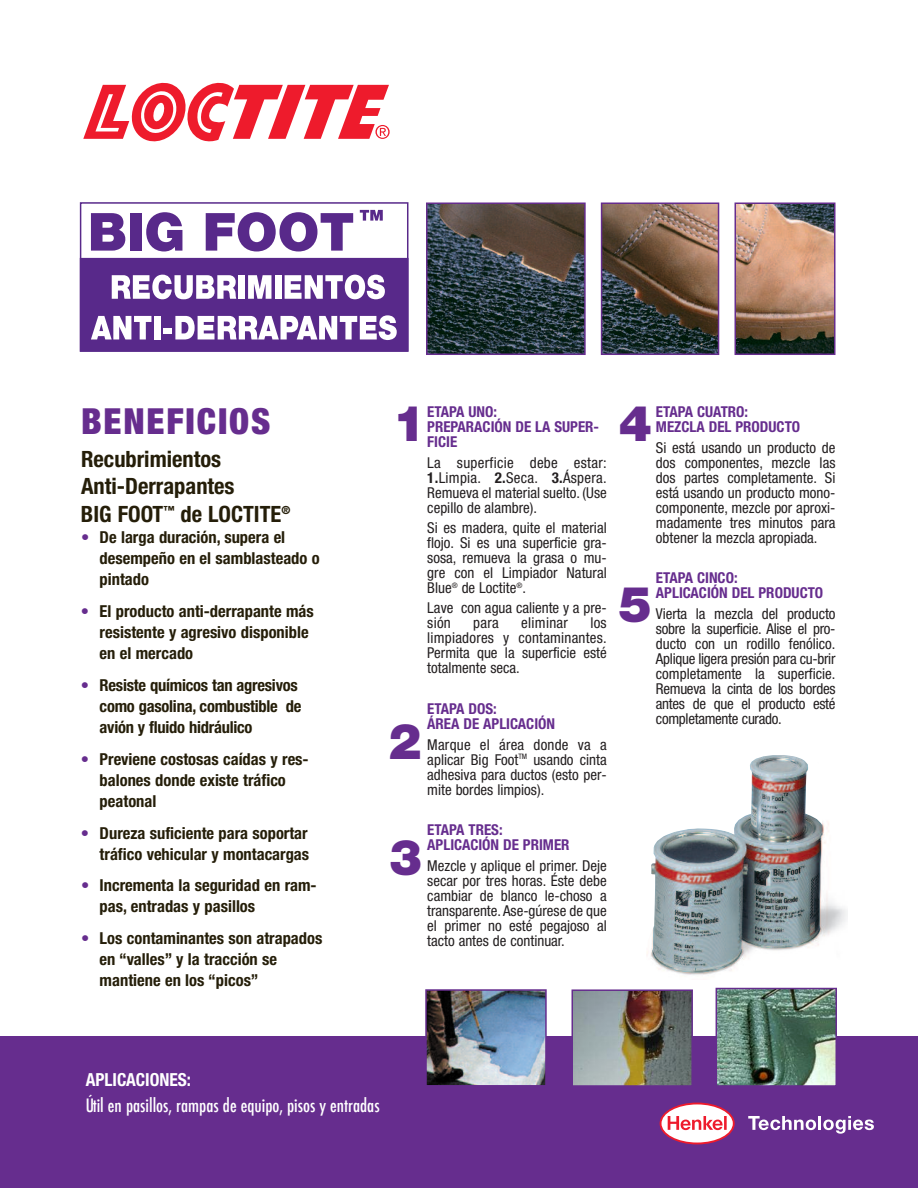
<style>
.page{position:relative;width:918px;height:1188px;background:#fff}
.page>*{position:absolute;margin:0;border:0;box-sizing:border-box;transform-origin:0 0}
.t1{font:900 49.5px "Helvetica Neue";color:#662d8e}
.t2{font:900 condensed 36px "Helvetica Neue";letter-spacing:.05em;color:#662d8e}
.t3{font:700 condensed 22.5px/27.6px "Helvetica Neue";color:#251e09}
.t4{font:500 condensed 18px "Futura";color:#fff}
.t5{font:700 condensed 18px "Helvetica Neue";color:#fff}
.t6{font:700 condensed 16.5px/21px "Helvetica Neue";color:#251e09}
.t7{font:condensed 15px/15px "Helvetica Neue";color:#231f20;text-align:justify}
.t8{font:700 condensed 15px/15px "Helvetica Neue";color:#662d8e}
.t9{font:condensed 15px "Helvetica Neue";letter-spacing:.02em;color:#231f20}
.s1{color:#662d8e}
.s2{font-weight:700}
</style>
<div class="page">
<div style="left:0;top:1036px;width:918px;height:152px;background:#662d8e"></div>
<img style="left:738px;top:205px;width:95px;height:147px">
<div style="left:735px;top:202px;width:101px;height:153px;border:2px solid #662d8e"></div>
<img style="left:429px;top:205px;width:154px;height:147px">
<div style="left:426px;top:202px;width:160px;height:153px;border:2px solid #662d8e"></div>
<img style="left:604px;top:205px;width:112px;height:147px">
<div style="left:601px;top:202px;width:118px;height:153px;border:2px solid #662d8e"></div>
<svg style="left:83px;top:82px;width:307px;height:60px"></svg>
<div style="left:81px;top:259px;width:327px;height:92px;background:#58298a"></div>
<div style="left:80px;top:258px;width:328px;height:94px;border:2px solid #58298a"></div>
<svg style="left:91px;top:213px;width:34px;height:38px"></svg>
<div style="left:130px;top:213px;width:11px;height:38px;background:#58298a"></div>
<svg style="left:146px;top:212px;width:36px;height:39px"></svg>
<svg style="left:206px;top:212px;width:147px;height:39px"></svg>
<svg style="left:360px;top:210px;width:23px;height:11px"></svg>
<svg style="left:112px;top:275px;width:124px;height:24px"></svg>
<div style="left:238px;top:275px;width:7px;height:24px;background:#fff"></div>
<svg style="left:248px;top:275px;width:23px;height:24px"></svg>
<div style="left:275px;top:275px;width:6px;height:24px;background:#fff"></div>
<svg style="left:285px;top:275px;width:100px;height:24px"></svg>
<div style="left:80px;top:202px;width:328px;height:150px;border:2px solid #58298a"></div>
<svg style="left:91px;top:316px;width:60px;height:23px"></svg>
<div style="left:154px;top:316px;width:6px;height:23px;background:#fff"></div>
<div style="left:163px;top:328px;width:9px;height:5px;background:#fff"></div>
<svg style="left:175px;top:315px;width:222px;height:25px"></svg>
<svg style="left:660px;top:1103px;width:75px;height:41px"></svg>
<svg style="left:748px;top:1116px;width:68px;height:14px"></svg>
<hr style="left:818px;top:1116px;width:3px;height:14px;background:#fff">
<svg style="left:823px;top:1116px;width:51px;height:18px"></svg>
<img style="left:428px;top:992px;width:116px;height:92px">
<div style="left:425px;top:989px;width:122px;height:98px;border:2px solid #662d8e"></div>
<img style="left:575px;top:992px;width:115px;height:92px">
<div style="left:572px;top:989px;width:121px;height:98px;border:2px solid #662d8e"></div>
<img style="left:719px;top:991px;width:115px;height:93px">
<div style="left:716px;top:988px;width:121px;height:99px;border:2px solid #662d8e"></div>
<img style="left:647px;top:755px;width:200px;height:220px">
<h2 class="t2" style="left:81px;top:408px;width:191px">BENEFICIOS</h2>
<h3 class="t3" style="left:81px;top:447px;width:211px">Recubrimientos<br>Anti-Derrapantes<br>BIG FOOT<sup>™</sup> de LOCTITE<sup>®</sup></h3>
<p class="t6" style="left:100px;top:528px;width:222px;text-indent:-19px"><span class="s1">•</span> De larga duración, supera el desempeño en el samblasteado o pintado</p>
<p class="t6" style="left:100px;top:602px;width:216px;text-indent:-19px"><span class="s1">•</span> El producto anti-derrapante más resistente y agresivo disponible en el mercado</p>
<p class="t6" style="left:100px;top:676px;width:203px;text-indent:-19px"><span class="s1">•</span> Resiste químicos tan agresivos como gasolina, combustible de avión y fluido hidráulico</p>
<p class="t6" style="left:100px;top:750px;width:211px;text-indent:-19px"><span class="s1">•</span> Previene costosas caídas y res&shy;balones donde existe tráfico peatonal</p>
<p class="t6" style="left:81px;top:824px;width:230px;text-align:right"><span class="s1">•</span> Dureza suficiente para soportar tráfico vehicular y montacargas</p>
<p class="t6" style="left:100px;top:876px;width:219px;text-indent:-19px"><span class="s1">•</span> Incrementa la seguridad en ram&shy;pas, entradas y pasillos</p>
<p class="t6" style="left:100px;top:929px;width:224px;text-indent:-19px"><span class="s1">•</span> Los contaminantes son atrapados en “valles” y la tracción se mantiene en los “picos”</p>
<p class="t8" style="left:427px;top:406px;width:173px">ETAPA UNO:<br>PREPARACIÓN DE LA SUPER-<br>FICIE</p>
<p class="t7" style="left:427px;top:456px;width:181px">La superficie debe estar:<br><span class="s2">1.</span>Limpia. <span class="s2">2.</span>Seca. <span class="s2">3.</span>Áspera.<br>Remueva el material suelto. (Use cepillo de alambre).</p>
<p class="t7" style="left:427px;top:521px;width:181px">Si es madera, quite el material flojo. Si es una superficie gra&shy;sosa, remueva la grasa o mu&shy;gre con el Limpiador Natural Blue<sup>®</sup> de Loctite<sup>®</sup>.</p>
<p class="t7" style="left:427px;top:602px;width:181px">Lave con agua caliente y a pre&shy;sión</p>
<h1 class="t1" style="left:393px;top:406px;width:35px">1</h1>
<p class="t7" style="left:427px;top:617px;width:181px;text-indent:163px">los limpiadores y contaminantes.<br>Permita que la superficie esté totalmente seca.</p>
<p class="t8" style="left:427px;top:703px;width:129px">ETAPA DOS:<br>ÁREA DE APLICACIÓN</p>
<p class="t7" style="left:427px;top:738px;width:181px">Marque el área donde va a aplicar Big Foot<sup>TM</sup> usando cinta adhesiva para ductos (esto per&shy;mite bordes limpios).</p>
<p class="t8" style="left:427px;top:824px;width:144px">ETAPA TRES:<br>APLICACIÓN DE PRIMER</p>
<p class="t7" style="left:427px;top:859px;width:181px">Mezcle y aplique el primer. Deje secar por tres horas. Éste debe cambiar de blanco le-choso a transparente. Ase-gúrese de que el primer no esté pegajoso al tacto antes de continuar.</p>
<p class="t7" style="left:473px;top:617px;width:27px">para</p>
<p class="t9" style="left:521px;top:618px;width:48px">eliminar</p>
<h1 class="t1" style="left:388px;top:723px;width:35px">2</h1>
<h1 class="t1" style="left:389px;top:839px;width:35px">3</h1>
<p class="t8" style="left:656px;top:406px;width:146px">ETAPA CUATRO:<br>MEZCLA DEL PRODUCTO</p>
<p class="t7" style="left:656px;top:441px;width:181px">Si está usando un producto de dos componentes, mezcle las dos partes completamente. Si está usando un producto mono&shy;componente, mezcle por aproxi&shy;madamente tres minutos para obtener la mezcla apropiada.</p>
<p class="t8" style="left:656px;top:572px;width:169px">ETAPA CINCO:<br>APLICACIÓN DEL PRODUCTO</p>
<p class="t7" style="left:656px;top:607px;width:181px">Vierta la mezcla del producto sobre la superficie. Alise el pro&shy;ducto con un rodillo fenólico.<br>Aplique ligera presión para cu-brir completamente la superficie.<br>Remueva la cinta de los bordes antes de que el producto esté completamente curado.</p>
<h1 class="t1" style="left:619px;top:406px;width:35px">4</h1>
<h1 class="t1" style="left:619px;top:587px;width:35px">5</h1>
<p class="t5" style="left:86px;top:1073px;width:107px">APLICACIONES:</p>
<p class="t4" style="left:86px;top:1095px;width:295px">Útil en pasillos, rampas de equipo, pisos y entradas</p>
</div>
